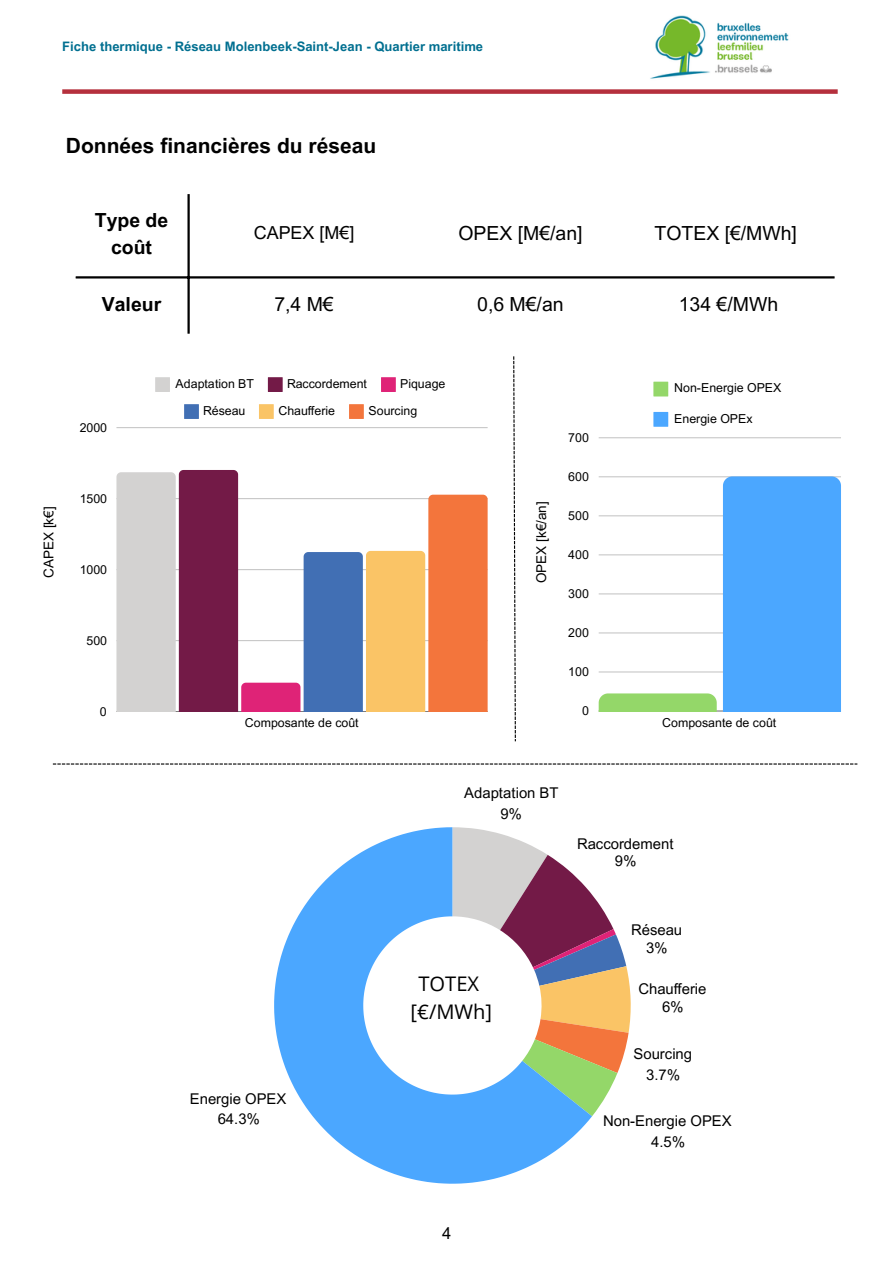
<style>
.page{position:relative;width:894px;height:1264px;background:#fff}
.page>*{position:absolute;margin:0;border:0;box-sizing:border-box;transform-origin:0 0}
.t1{font:700 21px "Arial MT Pro";color:#000}
.t2{font:20.1px/28px "Open Sans";color:#000;text-align:center}
.t3{font:19.35px "Arial MT Pro";color:#000}
.t4{font:700 19.35px/26.8px "Arial MT Pro";color:#000;text-align:center}
.t5{font:17.85px "Arial MT Pro";color:#000}
.t6{font:16.5px "Arial MT Pro";color:#000}
.t7{font:14.85px/20.9px "Arial MT Pro";color:#000;text-align:center}
.t8{font:13.5px "Arial MT Pro";color:#000}
.t9{font:700 13.05px "Arial MT Pro";color:#006f90}
.t10{font:12.3px "Arial MT Pro";color:#000}
</style>
<div class="page">
<img style="left:650px;top:16px;width:139px;height:63px">
<div style="left:62px;top:89px;width:775px;height:5px;background:#b5303d"></div>
<hr style="left:187px;top:194px;width:3px;height:140px;background:#000">
<hr style="left:76px;top:276px;width:758px;height:2px;background:#000">
<svg style="left:155px;top:377px;width:15px;height:15px"></svg>
<svg style="left:268px;top:377px;width:14px;height:15px"></svg>
<svg style="left:381px;top:377px;width:15px;height:15px"></svg>
<svg style="left:184px;top:404px;width:15px;height:15px"></svg>
<svg style="left:259px;top:404px;width:15px;height:15px"></svg>
<svg style="left:349px;top:404px;width:15px;height:15px"></svg>
<hr style="left:116px;top:711px;width:371px;height:1px;background:#000;opacity:.6">
<hr style="left:116px;top:427px;width:371px;height:1px;background:#cacaca">
<svg style="left:116px;top:470px;width:371px;height:241px"></svg>
<svg style="left:653px;top:381px;width:15px;height:15px"></svg>
<svg style="left:653px;top:412px;width:15px;height:15px"></svg>
<hr style="left:598px;top:710px;width:242px;height:1px;background:#000;opacity:.6">
<hr style="left:598px;top:671px;width:242px;height:1px;background:#dedede">
<hr style="left:598px;top:632px;width:242px;height:1px;background:#dcdcdc">
<hr style="left:598px;top:593px;width:242px;height:1px;background:#dadada">
<hr style="left:598px;top:554px;width:242px;height:1px;background:#d8d8d8">
<hr style="left:598px;top:515px;width:242px;height:1px;background:#d6d6d6">
<hr style="left:598px;top:476px;width:242px;height:1px;background:#d4d4d4">
<hr style="left:598px;top:438px;width:242px;height:1px;background:#ededed">
<svg style="left:598px;top:693px;width:118px;height:18px;background:#98d86f"></svg>
<div style="left:722px;top:476px;width:118px;height:235px;background:#4ba7ff"></div>
<svg style="left:592px;top:895px;width:38px;height:221px"></svg>
<svg style="left:274px;top:827px;width:318px;height:356px"></svg>
<svg style="left:513px;top:356px;width:2px;height:385px"></svg>
<svg style="left:53px;top:763px;width:804px;height:1px"></svg>
<p class="t9" style="left:62px;top:41px;width:422px">Fiche thermique - Réseau Molenbeek-Saint-Jean - Quartier maritime</p>
<h3 class="t1" style="left:66px;top:138px;width:312px">Données financières du réseau</h3>
<p class="t4" style="left:95px;top:209px;width:75px">Type de coût</p>
<p class="t5" style="left:254px;top:226px;width:102px">CAPEX [M€]</p>
<h1 class="t3" style="left:458px;top:226px;width:126px">OPEX [M€/an]</h1>
<p class="t3" style="left:654px;top:226px;width:144px">TOTEX [€/MWh]</p>
<p class="t4" style="left:102px;top:293px;width:61px">Valeur</p>
<p class="t3" style="left:274px;top:297px;width:61px">7,4 M€</p>
<p class="t3" style="left:477px;top:297px;width:88px">0,6 M€/an</p>
<p class="t3" style="left:678px;top:297px;width:101px">134 €/MWh</p>
<p class="t10" style="left:80px;top:423px;width:29px">2000</p>
<p class="t8" style="left:44px;top:578px;width:73px;rotate:-90deg">CAPEX [k€]</p>
<p class="t10" style="left:80px;top:494px;width:29px">1500</p>
<p class="t10" style="left:80px;top:565px;width:29px">1000</p>
<p class="t10" style="left:87px;top:636px;width:22px">500</p>
<p class="t10" style="left:100px;top:707px;width:8px">0</p>
<p class="t10" style="left:175px;top:379px;width:80px">Adaptation BT</p>
<p class="t10" style="left:287px;top:379px;width:81px">Raccordement</p>
<p class="t10" style="left:400px;top:379px;width:47px">Piquage</p>
<p class="t10" style="left:203px;top:406px;width:44px">Réseau</p>
<p class="t10" style="left:278px;top:406px;width:58px">Chaufferie</p>
<p class="t10" style="left:368px;top:406px;width:50px">Sourcing</p>
<p class="t10" style="left:245px;top:718px;width:115px">Composante de coût</p>
<p class="t8" style="left:536px;top:583px;width:83px;rotate:-90deg">OPEX [k€/an]</p>
<p class="t10" style="left:568px;top:433px;width:22px">700</p>
<p class="t10" style="left:568px;top:472px;width:22px">600</p>
<p class="t10" style="left:568px;top:511px;width:22px">500</p>
<p class="t10" style="left:568px;top:550px;width:22px">400</p>
<p class="t10" style="left:568px;top:589px;width:22px">300</p>
<p class="t10" style="left:568px;top:628px;width:22px">200</p>
<p class="t10" style="left:568px;top:667px;width:22px">100</p>
<p class="t10" style="left:582px;top:706px;width:8px">0</p>
<p class="t10" style="left:674px;top:383px;width:109px">Non-Energie OPEX</p>
<p class="t10" style="left:674px;top:414px;width:80px">Energie OPEx</p>
<p class="t10" style="left:662px;top:718px;width:115px">Composante de coût</p>
<p class="t7" style="left:464px;top:784px;width:96px">Adaptation BT<br>9%</p>
<p class="t7" style="left:577px;top:836px;width:98px;line-height:17.9px">Raccordement<br>9%</p>
<p class="t7" style="left:190px;top:1089px;width:98px">Energie OPEX<br>64.3%</p>
<p class="t2" style="left:410px;top:969px;width:83px">TOTEX [€/MWh]</p>
<p class="t7" style="left:631px;top:922px;width:52px;line-height:17.9px">Réseau<br>3%</p>
<p class="t7" style="left:638px;top:982px;width:70px;line-height:17.9px">Chaufferie<br>6%</p>
<p class="t7" style="left:633px;top:1045px;width:60px">Sourcing<br>3.7%</p>
<p class="t7" style="left:603px;top:1112px;width:130px">Non-Energie OPEX<br>4.5%</p>
<p class="t6" style="left:442px;top:1227px;width:11px">4</p>
</div>
